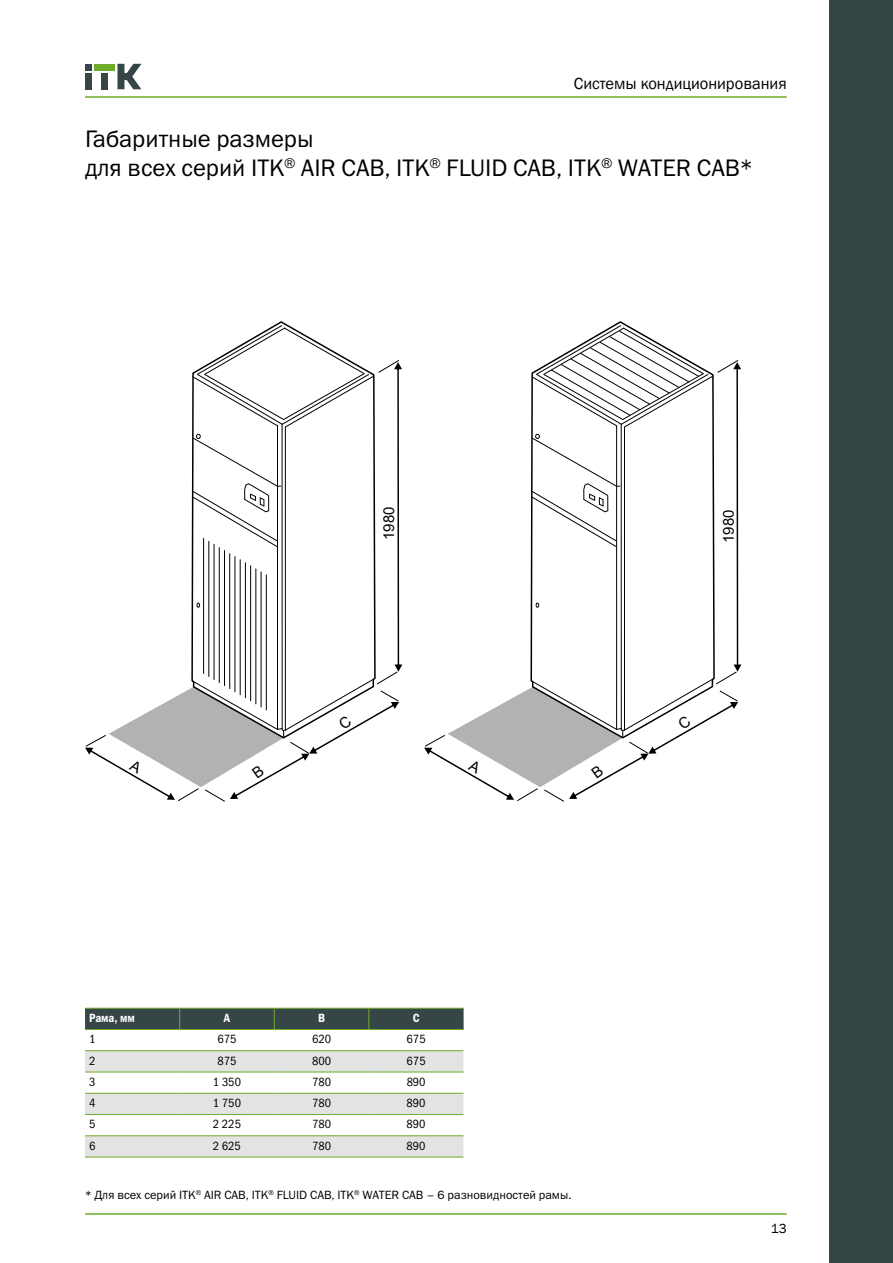
<style>
.page{position:relative;width:893px;height:1263px;background:#fff}
.page>*{position:absolute;margin:0;border:0;box-sizing:border-box;transform-origin:0 0}
.t1{font:24px/28.8px "Franklin Gothic Book C";color:#000}
.t2{font:16.5px "Franklin Gothic";color:#000}
.t3{font:15px "Arial";color:#000}
.t4{font:13.5px "Franklin Gothic";color:#000}
.t5{font:12px "Franklin Gothic Book C";color:#000}
.t6{font:12px "Franklin Gothic Book Cond C";color:#000}
.t7{font:12px "Franklin Gothic Demi Cond C";letter-spacing:-.01em;color:#fff}
</style>
<div class="page">
<div style="left:829px;top:0;width:64px;height:1263px;background:#364647"></div>
<div style="left:85px;top:73px;width:7px;height:16px;background:#364647"></div>
<div style="left:85px;top:64px;width:7px;height:7px;background:#364647"></div>
<div style="left:101px;top:73px;width:7px;height:16px;background:#364647"></div>
<div style="left:94px;top:64px;width:21px;height:7px;background:#6eab28"></div>
<svg style="left:117px;top:64px;width:24px;height:25px"></svg>
<hr style="left:85px;top:96px;width:702px;height:2px;background:#6eab28">
<hr style="left:85px;top:1213px;width:702px;height:2px;background:#6eab28">
<svg style="left:85px;top:1051px;width:378px;height:106px"></svg>
<hr style="left:85px;top:1029px;width:95px;height:1px;background:#6eab28">
<hr style="left:180px;top:1029px;width:94px;height:1px;background:#6eab28">
<hr style="left:274px;top:1029px;width:95px;height:1px;background:#6eab28">
<hr style="left:369px;top:1029px;width:95px;height:1px;background:#6eab28">
<hr style="left:85px;top:1050px;width:95px;height:1px;background:#6eab28">
<hr style="left:180px;top:1050px;width:94px;height:1px;background:#6eab28">
<hr style="left:274px;top:1050px;width:95px;height:1px;background:#6eab28">
<hr style="left:369px;top:1050px;width:94px;height:1px;background:#6eab28">
<hr style="left:85px;top:1071px;width:95px;height:1px;background:#6eab28">
<hr style="left:180px;top:1071px;width:94px;height:1px;background:#6eab28">
<hr style="left:274px;top:1071px;width:95px;height:1px;background:#6eab28">
<hr style="left:369px;top:1071px;width:94px;height:1px;background:#6eab28">
<hr style="left:85px;top:1093px;width:95px;height:1px;background:#6eab28">
<hr style="left:180px;top:1093px;width:94px;height:1px;background:#6eab28">
<hr style="left:274px;top:1093px;width:95px;height:1px;background:#6eab28">
<hr style="left:369px;top:1093px;width:94px;height:1px;background:#6eab28">
<hr style="left:85px;top:1114px;width:95px;height:1px;background:#6eab28">
<hr style="left:180px;top:1114px;width:94px;height:1px;background:#6eab28">
<hr style="left:274px;top:1114px;width:95px;height:1px;background:#6eab28">
<hr style="left:369px;top:1114px;width:94px;height:1px;background:#6eab28">
<hr style="left:85px;top:1135px;width:95px;height:1px;background:#6eab28">
<hr style="left:180px;top:1135px;width:94px;height:1px;background:#6eab28">
<hr style="left:274px;top:1135px;width:95px;height:1px;background:#6eab28">
<hr style="left:369px;top:1135px;width:94px;height:1px;background:#6eab28">
<hr style="left:85px;top:1157px;width:95px;height:1px;background:#6eab28">
<hr style="left:180px;top:1157px;width:94px;height:1px;background:#6eab28">
<hr style="left:274px;top:1157px;width:95px;height:1px;background:#6eab28">
<hr style="left:369px;top:1157px;width:94px;height:1px;background:#6eab28">
<div style="left:85px;top:1008px;width:379px;height:21px;background:#364647"></div>
<svg style="left:85px;top:325px;width:317px;height:477px"></svg>
<svg style="left:424px;top:325px;width:317px;height:477px"></svg>
<h2 class="t2" style="left:574px;top:74px;width:214px">Системы кондиционирования</h2>
<h1 class="t1" style="left:85px;top:124px;width:669px">Габаритные размеры<br>для всех серий ITK<sup>®</sup> AIR CAB, ITK<sup>®</sup> FLUID CAB, ITK<sup>®</sup> WATER CAB*</h1>
<p class="t3" style="left:378px;top:540px;width:35px;rotate:-90deg">1980</p>
<p class="t3" style="left:718px;top:543px;width:35px;rotate:-90deg">1980</p>
<p class="t7" style="left:89px;top:1011px;width:47px">Рама, мм</p>
<p class="t7" style="left:224px;top:1011px;width:8px">A</p>
<p class="t7" style="left:318px;top:1011px;width:9px">B</p>
<p class="t7" style="left:413px;top:1011px;width:8px">C</p>
<p class="t6" style="left:89px;top:1033px;width:8px">1</p>
<p class="t6" style="left:217px;top:1033px;width:21px">675</p>
<p class="t6" style="left:312px;top:1033px;width:21px">620</p>
<p class="t6" style="left:407px;top:1033px;width:21px">675</p>
<p class="t6" style="left:89px;top:1054px;width:8px">2</p>
<p class="t6" style="left:217px;top:1054px;width:21px">875</p>
<p class="t6" style="left:312px;top:1054px;width:21px">800</p>
<p class="t6" style="left:407px;top:1054px;width:21px">675</p>
<p class="t6" style="left:89px;top:1075px;width:8px">3</p>
<p class="t6" style="left:213px;top:1075px;width:30px">1 350</p>
<p class="t6" style="left:312px;top:1075px;width:21px">780</p>
<p class="t6" style="left:407px;top:1075px;width:20px">890</p>
<p class="t6" style="left:89px;top:1096px;width:8px">4</p>
<p class="t6" style="left:213px;top:1096px;width:30px">1 750</p>
<p class="t6" style="left:312px;top:1096px;width:21px">780</p>
<p class="t6" style="left:407px;top:1096px;width:20px">890</p>
<p class="t6" style="left:89px;top:1118px;width:8px">5</p>
<p class="t6" style="left:213px;top:1118px;width:30px">2 225</p>
<p class="t6" style="left:312px;top:1118px;width:21px">780</p>
<p class="t6" style="left:407px;top:1118px;width:20px">890</p>
<p class="t6" style="left:89px;top:1139px;width:8px">6</p>
<p class="t6" style="left:213px;top:1139px;width:30px">2 625</p>
<p class="t6" style="left:312px;top:1139px;width:21px">780</p>
<p class="t6" style="left:407px;top:1139px;width:20px">890</p>
<p class="t5" style="left:85px;top:1188px;width:488px">* Для всех серий ITK<sup>®</sup> AIR CAB, ITK<sup>®</sup> FLUID CAB, ITK<sup>®</sup> WATER CAB – 6 разновидностей рамы.</p>
<p class="t4" style="left:771px;top:1220px;width:17px">13</p>
</div>
